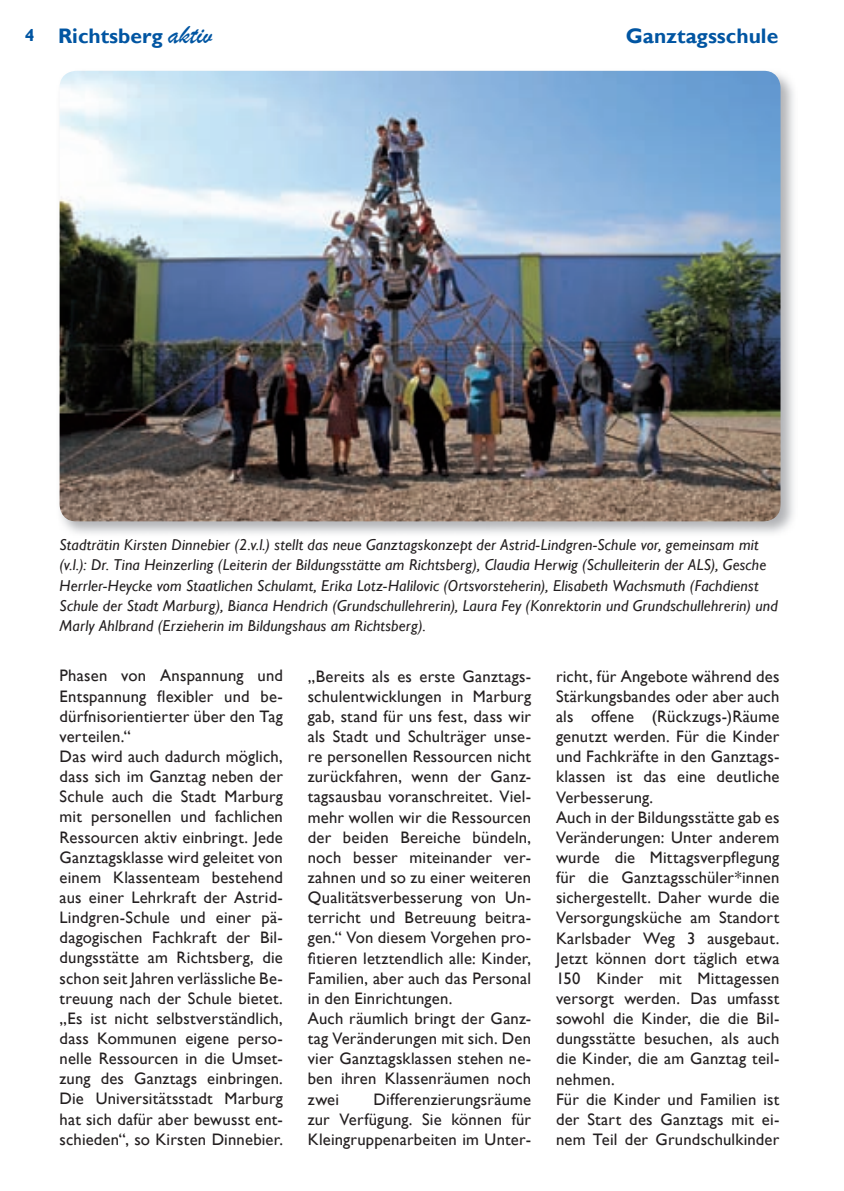
<style>
.page{position:relative;width:844px;height:1191px;background:#fff}
.page>*{position:absolute;margin:0;border:0;box-sizing:border-box;transform-origin:0 0}
.t1{font:700 21px "Gill Sans";color:#0155a2}
.t2{font:16.62px/20.1px "Gill Sans";letter-spacing:.01em;color:#231f20}
.t3{font:italic 15.75px/20.1px "Gill Sans";letter-spacing:.01em;color:#231f20}
.s1{font-size:17.5px}
.s2{font-family:"Brush Script";font-weight:400;font-size:28px}
</style>
<div class="page">
<img style="left:59px;top:70px;width:735px;height:464px">
<img style="left:60px;top:71px;width:720px;height:450px">
<p class="t1" style="left:25px;top:23px;width:189px"><span class="s1">4</span> Richtsberg <span class="s2">aktiv</span></p>
<p class="t1" style="left:625px;top:23px;width:154px">Ganztagsschule</p>
<p class="t3" style="left:60px;top:535px;width:719px">Stadträtin Kirsten Dinnebier (2.v.l.) stellt das neue Ganztagskonzept der Astrid-Lindgren-Schule vor, gemeinsam mit (v.l.): Dr. Tina Heinzerling (Leiterin der Bildungsstätte am Richtsberg), Claudia Herwig (Schulleiterin der ALS), Gesche Herrler-Heycke vom Staatlichen Schulamt, Erika Lotz-Halilovic (Ortsvorsteherin), Elisabeth Wachsmuth (Fachdienst Schule der Stadt Marburg), Bianca Hendrich (Grundschullehrerin), Laura Fey (Konrektorin und Grundschullehrerin) und Marly Ahlbrand (Erzieherin im Bildungshaus am Richtsberg).</p>
<p class="t2" style="left:60px;top:666px;width:225px">Phasen von Anspannung und<br>Entspannung flexibler und be&shy;dürfnisorientierter über den Tag verteilen.“<br>Das wird auch dadurch möglich, dass sich im Ganztag neben der<br>Schule auch die Stadt Marburg mit personellen und fachlichen<br>Ressourcen aktiv einbringt. Jede<br>Ganztagsklasse wird geleitet von einem Klassenteam bestehend aus einer Lehrkraft der Astrid-<br>Lindgren-Schule und einer pä&shy;dagogischen Fachkraft der Bil&shy;dungsstätte am Richtsberg, die schon seit Jahren verlässliche Be&shy;treuung nach der Schule bietet. „Es ist nicht selbstverständlich, dass Kommunen eigene perso&shy;nelle Ressourcen in die Umset&shy;zung des Ganztags einbringen.<br>Die Universitätsstadt Marburg hat sich dafür aber bewusst ent&shy;schieden“, so Kirsten Dinnebier.</p>
<p class="t2" style="left:308px;top:666px;width:225px">„Bereits als es erste Ganztags&shy;schulentwicklungen in Marburg gab, stand für uns fest, dass wir als Stadt und Schulträger unse&shy;re personellen Ressourcen nicht zurückfahren, wenn der Ganz&shy;tagsausbau voranschreitet. Viel&shy;mehr wollen wir die Ressourcen der beiden Bereiche bündeln, noch besser miteinander ver&shy;zahnen und so zu einer weiteren<br>Qualitätsverbesserung von Un&shy;terricht und Betreuung beitra&shy;gen.“ Von diesem Vorgehen pro&shy;fitieren letztendlich alle: Kinder,<br>Familien, aber auch das Personal in den Einrichtungen.<br>Auch räumlich bringt der Ganz&shy;tag Veränderungen mit sich. Den vier Ganztagsklassen stehen ne&shy;ben ihren Klassenräumen noch zwei</p>
<p class="t2" style="left:308px;top:1089px;width:225px;text-align:justify;text-indent:66px">Differenzierungsräume zur Verfügung. Sie können für Kleingruppenarbeiten im Unter-</p>
<p class="t2" style="left:556px;top:666px;width:225px">richt, für Angebote während des<br>Stärkungsbandes oder aber auch als offene (Rückzugs-)Räume genutzt werden. Für die Kinder und Fachkräfte in den Ganztags&shy;klassen ist das eine deutliche<br>Verbesserung.<br>Auch in der Bildungsstätte gab es<br>Veränderungen: Unter anderem wurde die Mittagsverpflegung für die Ganztagsschüler*innen sichergestellt. Daher wurde die<br>Versorgungsküche am Standort<br>Karlsbader Weg 3 ausgebaut.<br>Jetzt können dort täglich etwa<br>150 Kinder mit Mittagessen versorgt werden. Das umfasst sowohl die Kinder, die die Bil&shy;dungsstätte besuchen, als auch die Kinder, die am Ganztag teil&shy;nehmen.<br>Für die Kinder und Familien ist der Start des Ganztags mit ei&shy;nem Teil der Grundschulkinder</p>
</div>
